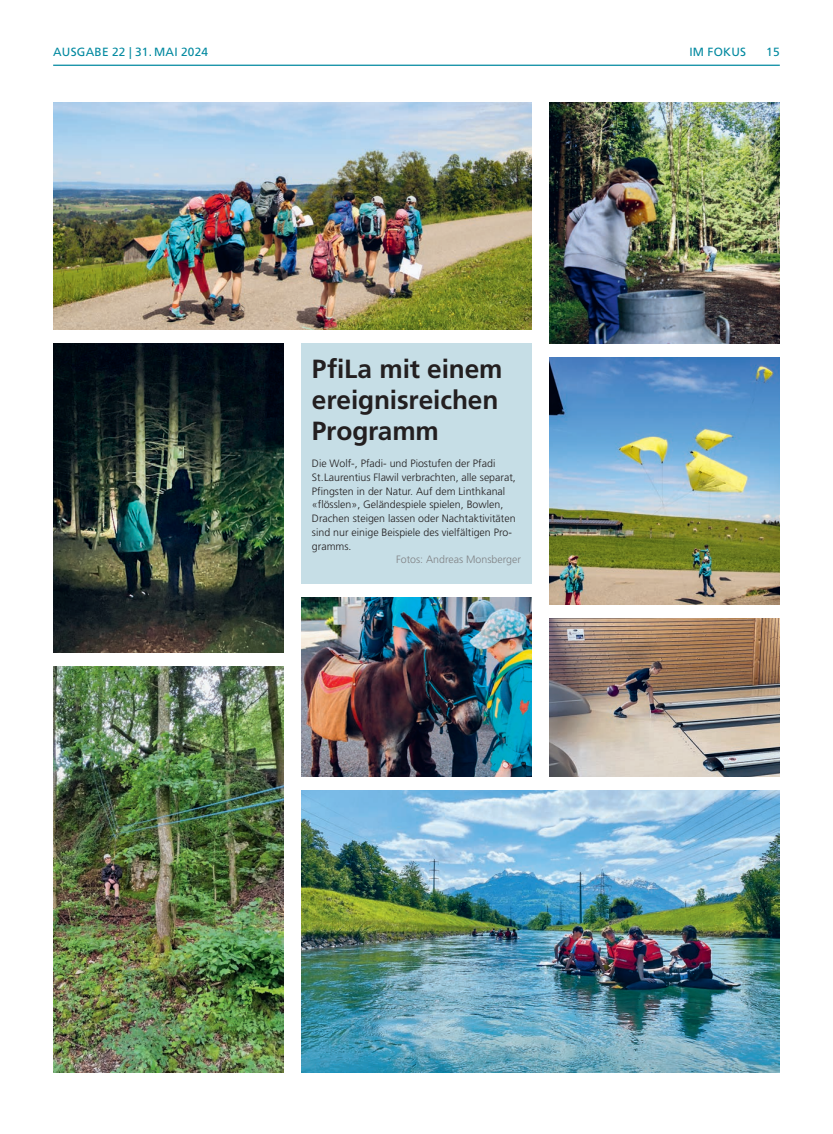
<style>
.page{position:relative;width:833px;height:1134px;background:#fff}
.page>*{position:absolute;margin:0;border:0;box-sizing:border-box;transform-origin:0 0}
.t1{font:700 26.25px/31.2px "Frutiger LT Std";letter-spacing:-.005em;color:#231f20}
.t2{font:11.88px "Frutiger LT Std";letter-spacing:.02em;color:#0289a0}
.t3{font:300 10.62px/13.8px "Frutiger LT Std";color:#231f20}
.t4{font:300 10.62px "Frutiger LT Std";color:#808285}
</style>
<div class="page">
<hr style="left:53px;top:65px;width:727px;height:1px;background:#0289a0">
<div style="left:301px;top:343px;width:230px;height:241px;background:#c6dee6"></div>
<img style="left:549px;top:103px;width:231px;height:240px">
<img style="left:549px;top:357px;width:231px;height:247px">
<img style="left:53px;top:103px;width:478px;height:226px">
<img style="left:301px;top:598px;width:230px;height:178px">
<img style="left:53px;top:343px;width:230px;height:310px">
<img style="left:549px;top:618px;width:231px;height:158px">
<img style="left:301px;top:790px;width:479px;height:282px">
<img style="left:53px;top:666px;width:230px;height:406px">
<p class="t2" style="left:53px;top:45px;width:18px">AUSGABE</p>
<p class="t2" style="left:112px;top:45px;width:98px">22 | 31. MAI 2024</p>
<p class="t2" style="left:689px;top:45px;width:58px">IM FOKUS</p>
<p class="t2" style="left:766px;top:45px;width:15px">15</p>
<h1 class="t1" style="left:312px;top:353px;width:192px">PfiLa mit einem ereignisreichen<br>Programm</h1>
<p class="t3" style="left:312px;top:457px;width:205px">Die Wolf-, Pfadi- und Piostufen der Pfadi St.Laurentius Flawil verbrachten, alle separat, Pfingsten in der Natur. Auf dem Linthkanal «flösslen», Geländespiele spielen, Bowlen, Drachen steigen lassen oder Nachtaktivitäten sind nur einige Beispiele des vielfältigen Pro&shy;gramms.</p>
<p class="t4" style="left:396px;top:554px;width:126px">Fotos: Andreas Monsberger</p>
</div>
